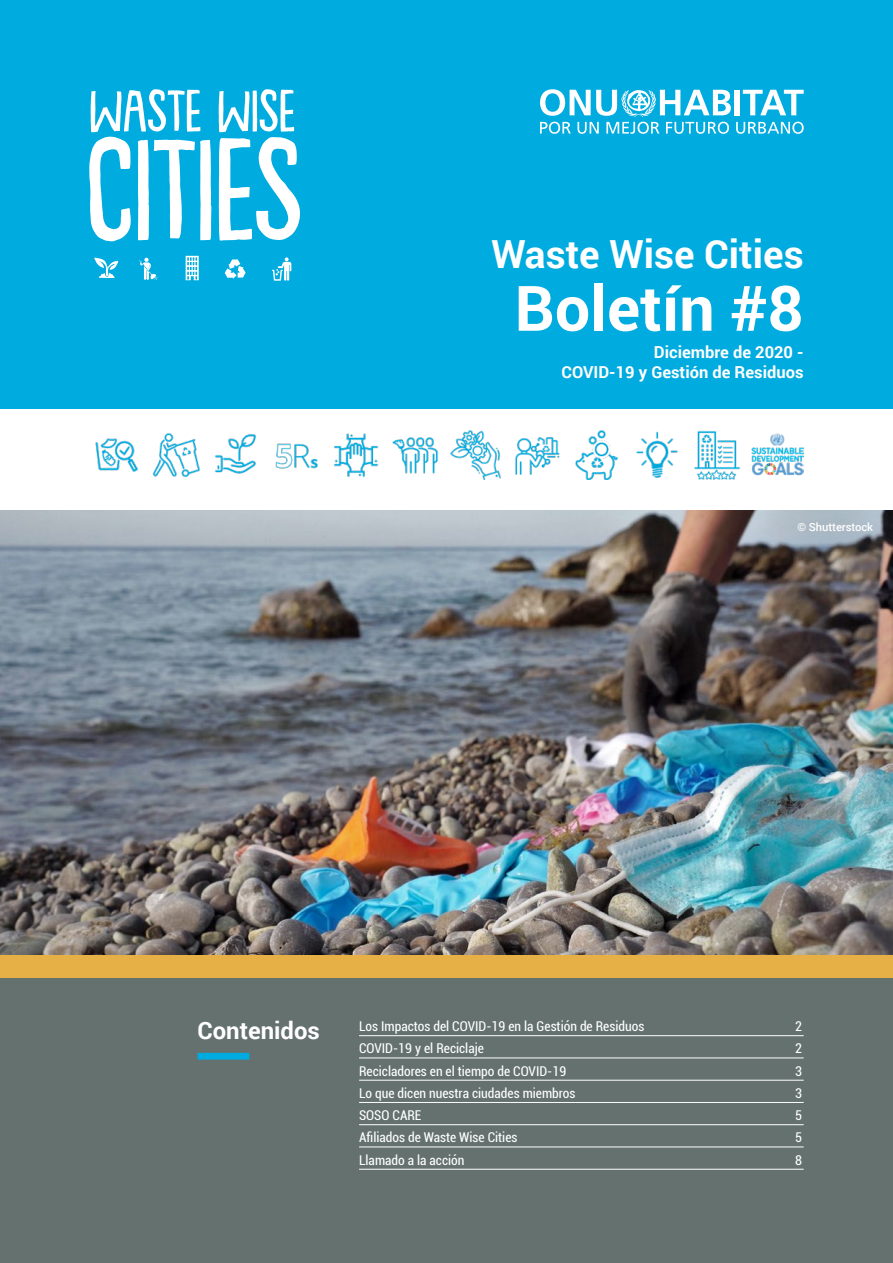
<style>
.page{position:relative;width:893px;height:1263px;background:#fff}
.page>*{position:absolute;margin:0;border:0;box-sizing:border-box;transform-origin:0 0}
.t1{font:700 62.7px "Roboto";color:#fff}
.t2{font:700 38.7px "Roboto";color:#fff}
.t3{font:700 23.85px "Roboto";color:#fff}
.t4{font:700 16.5px/19.8px "Roboto";color:#fff;text-align:right}
.t5{font:condensed 13.5px "Roboto";color:#fff}
.t6{font:500 11.25px "Roboto";letter-spacing:-.01em;color:#fff}
</style>
<div class="page">
<img style="left:0;top:510px;width:893px;height:445px">
<div style="left:0;top:978px;width:893px;height:285px;background:#64716f"></div>
<div style="left:0;top:955px;width:893px;height:23px;background:#e7b047"></div>
<div style="left:0;top:0;width:893px;height:408px;background:#00abe0"></div>
<img style="left:95px;top:438px;width:43px;height:34px">
<img style="left:152px;top:433px;width:48px;height:45px">
<img style="left:214px;top:434px;width:42px;height:40px">
<img style="left:275px;top:443px;width:43px;height:26px">
<img style="left:334px;top:433px;width:45px;height:44px">
<img style="left:392px;top:437px;width:46px;height:37px">
<img style="left:450px;top:430px;width:51px;height:49px">
<img style="left:515px;top:437px;width:45px;height:38px">
<img style="left:575px;top:430px;width:43px;height:49px">
<img style="left:636px;top:431px;width:42px;height:47px">
<img style="left:694px;top:430px;width:46px;height:49px">
<img style="left:751px;top:433px;width:53px;height:43px">
<svg style="left:89px;top:89px;width:123px;height:152px"></svg>
<svg style="left:219px;top:89px;width:81px;height:152px"></svg>
<svg style="left:272px;top:257px;width:19px;height:24px"></svg>
<svg style="left:186px;top:256px;width:13px;height:24px"></svg>
<svg style="left:139px;top:258px;width:19px;height:22px"></svg>
<svg style="left:94px;top:258px;width:24px;height:20px"></svg>
<svg style="left:225px;top:259px;width:21px;height:20px"></svg>
<hr style="left:359px;top:1035px;width:445px;height:1px;background:#fff">
<hr style="left:359px;top:1057px;width:445px;height:1px;background:#fff">
<hr style="left:359px;top:1080px;width:445px;height:1px;background:#fff">
<hr style="left:359px;top:1102px;width:445px;height:1px;background:#fff">
<hr style="left:359px;top:1124px;width:445px;height:1px;background:#fff">
<hr style="left:359px;top:1146px;width:445px;height:1px;background:#fff">
<hr style="left:359px;top:1169px;width:445px;height:1px;background:#fff">
<div style="left:198px;top:1053px;width:51px;height:6px;background:#00abe0"></div>
<svg style="left:540px;top:89px;width:264px;height:45px"></svg>
<h2 class="t2" style="left:491px;top:227px;width:314px">Waste Wise Cities</h2>
<h1 class="t1" style="left:515px;top:264px;width:291px">Boletín #8</h1>
<p class="t4" style="left:561px;top:341px;width:244px">Diciembre de 2020 -<br>COVID-19 y Gestión de Residuos</p>
<p class="t6" style="left:798px;top:519px;width:77px">© Shutterstock</p>
<h3 class="t3" style="left:198px;top:1013px;width:124px">Contenidos</h3>
<p class="t5" style="left:359px;top:1017px;width:287px">Los Impactos del COVID-19 en la Gestión de Residuos</p>
<p class="t5" style="left:795px;top:1017px;width:8px">2</p>
<p class="t5" style="left:359px;top:1039px;width:126px">COVID-19 y el Reciclaje</p>
<p class="t5" style="left:795px;top:1039px;width:8px">2</p>
<p class="t5" style="left:359px;top:1061px;width:209px">Recicladores en el tiempo de COVID-19</p>
<p class="t5" style="left:795px;top:1061px;width:8px">3</p>
<p class="t5" style="left:359px;top:1083px;width:218px">Lo que dicen nuestra ciudades miembros</p>
<p class="t5" style="left:795px;top:1083px;width:8px">3</p>
<p class="t5" style="left:359px;top:1106px;width:64px">SOSO CARE</p>
<p class="t5" style="left:795px;top:1106px;width:8px">5</p>
<p class="t5" style="left:359px;top:1128px;width:160px">Afiliados de Waste Wise Cities</p>
<p class="t5" style="left:795px;top:1128px;width:8px">5</p>
<p class="t5" style="left:359px;top:1150px;width:107px">Llamado a la acción</p>
<p class="t5" style="left:795px;top:1150px;width:8px">8</p>
</div>
